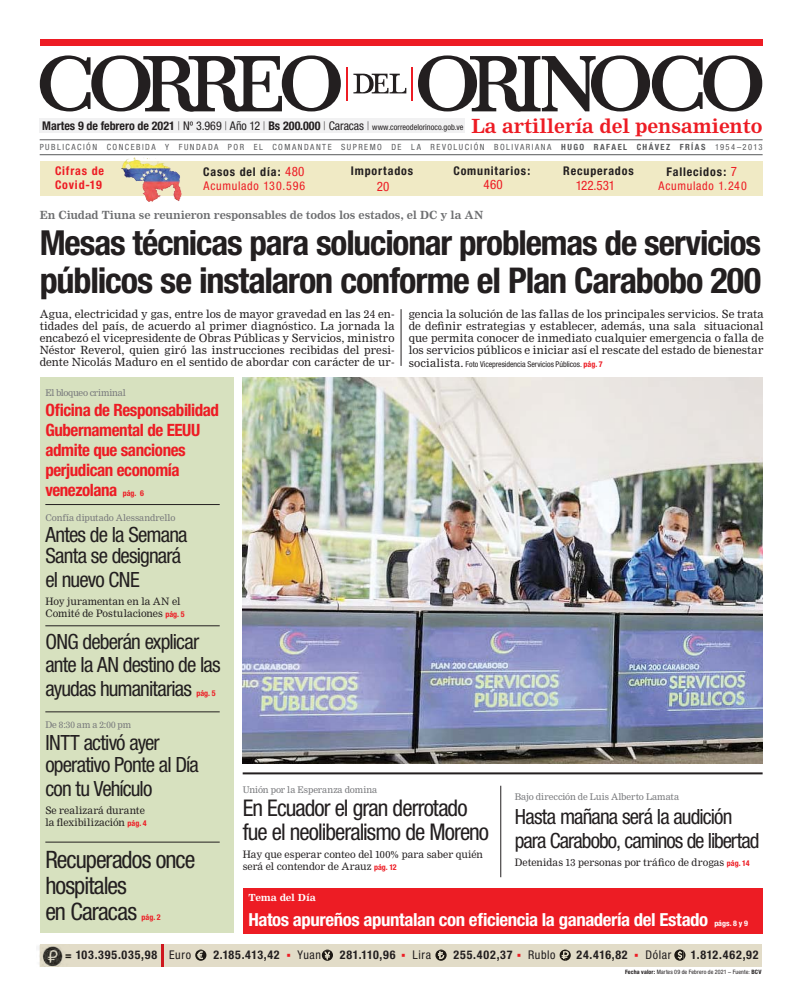
<style>
.page{position:relative;width:808px;height:1007px;background:#fff}
.page>*{position:absolute;margin:0;border:0;box-sizing:border-box;transform-origin:0 0}
.t1{font:700 condensed 35.5px "Helvetica Neue";letter-spacing:-.03em;color:#231f20}
.t2{font:700 condensed 34.5px "Helvetica Neue";letter-spacing:-.035em;color:#231f20}
.t3{font:condensed 24px/26px "Helvetica Neue";letter-spacing:-.04em;color:#231f20}
.t4{font:condensed 23px/24px "Helvetica Neue";letter-spacing:-.04em;color:#231f20}
.t5{font:condensed 21px/23.5px "Helvetica Neue";letter-spacing:-.04em;color:#231f20}
.t6{font:700 19.1px "Nimrod MT Std";letter-spacing:-.005em;color:#ed1c24}
.t7{font:700 condensed 18px "Helvetica Neue";letter-spacing:-.02em;color:#fff;scale:1.05 1}
.t8{font:700 condensed 17px/20px "Helvetica Neue";letter-spacing:-.025em;color:#ed1c24}
.t9{font:condensed 13px "Helvetica Neue";letter-spacing:.005em;color:#ed1c24}
.t10{font:700 condensed 12px "Helvetica Neue";letter-spacing:.07em;color:#231f20}
.t11{font:700 condensed 12px "Helvetica Neue";letter-spacing:-.005em;color:#231f20}
.t12{font:condensed 12px/14.1px "Helvetica Neue";letter-spacing:.06em;color:#ed1c24}
.t13{font:700 condensed 12px/14px "Helvetica Neue";letter-spacing:.07em;color:#ed1c24}
.t14{font:condensed 12px "Helvetica Neue";letter-spacing:.055em;color:#231f20}
.t15{font:11px/12px "Nimrod MT Std";letter-spacing:.005em;color:#231f20;text-align:justify}
.t16{font:700 11px "Nimrod MT Std";letter-spacing:-.01em;color:#6d6e70}
.t17{font:10px/12.2px "Nimrod MT Std";letter-spacing:.005em;color:#231f20}
.t18{font:700 9.6px "Nimrod MT Std";letter-spacing:-.015em;color:#fff;scale:1.05 1}
.t19{font:9px "Nimrod MT Std";letter-spacing:-.005em;color:#77787b}
.t20{font:9px "Nimrod MT Std";letter-spacing:-.025em;color:#77787b}
.t21{font:condensed 8.5px "Helvetica Neue";letter-spacing:.17em;color:#58595b}
.t22{font:condensed 8px "Helvetica Neue";letter-spacing:-.01em;color:#231f20}
.t23{font:700 condensed 8px "Helvetica Neue";letter-spacing:-.005em;color:#ed1c24}
.t24{font:700 condensed 7.6px "Helvetica Neue";color:#fff;scale:1.05 1}
.t25{font:condensed 6px "Helvetica Neue";letter-spacing:.015em;color:#231f20}
.s1{font-weight:100}
.s2{font-weight:400}
.s3{font-weight:400;font-size:8.2px}
.s4{font-weight:700}
.s5{font-weight:700;color:#231f20}
.s6{font-size:13px}
.s7{font-weight:400;font-size:13px;color:#ed1c24}
.s8{font-family:"Nimrod MT Std";font-stretch:normal;font-size:11px}
.s9{font-weight:700;color:#ed1c24}
.s10{font-size:8px}
.s11{font-family:"Helvetica Neue";font-weight:700;font-stretch:condensed;font-size:8px;color:#ed1c24}
.s12{font-size:11px}
.s13{color:#ed1c24}
</style>
<div class="page">
<div style="left:40px;top:119px;width:425px;height:14px;background:#f1f1f2"></div>
<div style="left:40px;top:40px;width:722px;height:6px;background:#ed1c24"></div>
<svg style="left:418px;top:55px;width:344px;height:57px"></svg>
<svg style="left:40px;top:55px;width:301px;height:57px"></svg>
<svg style="left:353px;top:73px;width:53px;height:21px"></svg>
<hr style="left:347px;top:67px;width:1px;height:34px;background:#ed1c24">
<hr style="left:411px;top:67px;width:2px;height:34px;background:#ed1c24">
<hr style="left:40px;top:154px;width:723px;height:1px;background:#58595b">
<hr style="left:40px;top:139px;width:723px;height:1px;background:#58595b">
<div style="left:40px;top:944px;width:722px;height:23px;background:#e2dcc8"></div>
<hr style="left:162px;top:944px;width:2px;height:23px;background:#ce171e">
<img style="left:39px;top:945px;width:24px;height:21px">
<svg style="left:195px;top:949px;width:11px;height:11px"></svg>
<svg style="left:322px;top:949px;width:11px;height:11px"></svg>
<svg style="left:435px;top:949px;width:12px;height:11px"></svg>
<svg style="left:560px;top:949px;width:11px;height:11px"></svg>
<svg style="left:674px;top:949px;width:11px;height:11px"></svg>
<div style="left:40px;top:162px;width:723px;height:34px;background:#f0eac5"></div>
<img style="left:121px;top:157px;width:23px;height:24px">
<hr style="left:401px;top:309px;width:1px;height:57px;background:#231f20">
<div style="left:40px;top:377px;width:194px;height:556px;background:#d7e1bf"></div>
<hr style="left:45px;top:504px;width:175px;height:1px;background:#231f20">
<hr style="left:45px;top:625px;width:175px;height:1px;background:#231f20">
<hr style="left:45px;top:711px;width:175px;height:1px;background:#231f20">
<hr style="left:45px;top:841px;width:175px;height:1px;background:#231f20">
<hr style="left:243px;top:772px;width:520px;height:2px;background:#231f20">
<hr style="left:500px;top:785px;width:1px;height:92px;background:#231f20">
<img style="left:243px;top:377px;width:520px;height:386px">
<div style="left:243px;top:887px;width:520px;height:46px;background:#ed1c24"></div>
<p class="t11" style="left:42px;top:122px;width:423px">Martes 9 de febrero de 2021 <span class="s1">|</span> <span class="s2">Nº 3.969</span> <span class="s1">|</span> <span class="s2">Año 12</span> <span class="s1">|</span> Bs 200.000 <span class="s1">|</span> <span class="s2">Caracas</span> <span class="s1">|</span> <span class="s3">www.correodelorinoco.gob.ve</span></p>
<h3 class="t6" style="left:471px;top:115px;width:293px">La artillería del pensamiento</h3>
<p class="t21" style="left:40px;top:144px;width:724px">PUBLICACIÓN CONCEBIDA Y FUNDADA POR EL COMANDANTE SUPREMO DE LA REVOLUCIÓN BOLIVARIANA <span class="s4">HUGO RAFAEL CHÁVEZ FRÍAS</span> 1954–2013</p>
<p class="t10" style="left:563px;top:166px;width:72px">Recuperados</p>
<p class="t9" style="left:576px;top:181px;width:41px">122.531</p>
<p class="t13" style="left:55px;top:165px;width:51px">Cifras de<br>Covid-19</p>
<p class="t12" style="left:203px;top:166px;width:104px"><span class="s5">Casos del día:</span> <span class="s6">480<br></span>Acumulado 130.596</p>
<p class="t10" style="left:351px;top:166px;width:64px">Importados</p>
<p class="t10" style="left:453px;top:166px;width:78px">Comunitarios:</p>
<p class="t10" style="left:667px;top:167px;width:72px">Fallecidos: <span class="s7">7</span></p>
<p class="t9" style="left:377px;top:181px;width:14px">20</p>
<p class="t9" style="left:484px;top:180px;width:21px">460</p>
<p class="t12" style="left:658px;top:180px;width:90px">Acumulado 1.240</p>
<p class="t16" style="left:40px;top:210px;width:445px">En Ciudad Tiuna se reunieron responsables de todos los estados, el DC y la AN</p>
<h2 class="t2" style="left:40px;top:230px;width:723px">Mesas técnicas para solucionar problemas de servicios</h2>
<h1 class="t1" style="left:40px;top:268px;width:723px">públicos se instalaron conforme el Plan Carabobo 200</h1>
<p class="t15" style="left:40px;top:309px;width:356px">Agua, electricidad y gas, entre los de mayor gravedad en las 24 en&shy;tidades del país, de acuerdo al primer diagnóstico. La jornada la encabezó el vicepresidente de Obras Públicas y Servicios, ministro Néstor Reverol, quien giró las instrucciones recibidas del presi&shy;dente Nicolás Maduro en el sentido de abordar con carácter de ur-</p>
<p class="t15" style="left:409px;top:309px;width:356px">gencia la solución de las fallas de los principales servicios. Se trata de definir estrategias y establecer, además, una sala situacional que permita conocer de inmediato cualquier emergencia o falla de los servicios públicos e iniciar así el rescate del estado de bienestar</p>
<p class="t22" style="left:409px;top:361px;width:195px"><span class="s8">socialista.</span> Foto Vicepresidencia Servicios Públicos. <span class="s9">pág. 7</span></p>
<p class="t20" style="left:45px;top:388px;width:82px">El bloqueo criminal</p>
<h3 class="t8" style="left:45px;top:401px;width:175px">Oficina de Responsabilidad<br>Gubernamental de EEUU admite que sanciones perjudican economía venezolana <span class="s10">pág. 6</span></h3>
<p class="t19" style="left:45px;top:513px;width:132px">Confía diputado Alessandrello</p>
<h3 class="t5" style="left:45px;top:526px;width:144px;line-height:21px">Antes de la Semana<br>Santa se designará</h3>
<h3 class="t5" style="left:45px;top:570px;width:96px">el nuevo CNE</h3>
<p class="t17" style="left:45px;top:595px;width:141px">Hoy juramentan en la AN el<br>Comité de Postulaciones <span class="s11">pág. 5</span></p>
<h3 class="t5" style="left:45px;top:632px;width:177px">ONG deberán explicar ante la AN destino de las ayudas humanitarias</h3>
<p class="t23" style="left:196px;top:690px;width:21px">pág. 5</p>
<p class="t19" style="left:45px;top:720px;width:87px">De 8:30 am a 2:00 pm</p>
<h3 class="t5" style="left:45px;top:734px;width:155px;line-height:22px">INTT activó ayer operativo Ponte al Día</h3>
<h3 class="t5" style="left:45px;top:779px;width:108px">con tu Vehículo</h3>
<p class="t17" style="left:45px;top:804px;width:103px">Se realizará durante la flexibilización <span class="s11">pág. 4</span></p>
<h3 class="t3" style="left:45px;top:849px;width:152px">Recuperados once hospitales<br>en Caracas</h3>
<p class="t23" style="left:142px;top:914px;width:21px">pág. 2</p>
<p class="t19" style="left:243px;top:785px;width:136px">Unión por la Esperanza domina</p>
<h3 class="t4" style="left:243px;top:798px;width:248px">En Ecuador el gran derrotado fue el neoliberalismo de Moreno</h3>
<p class="t17" style="left:243px;top:848px;width:242px">Hay que esperar conteo del 100% para saber quién será el contendor de Arauz <span class="s11">pág. 12</span></p>
<p class="t19" style="left:515px;top:792px;width:166px">Bajo dirección de Luis Alberto Lamata</p>
<h3 class="t5" style="left:515px;top:807px;width:246px;line-height:24px">Hasta mañana será la audición para Carabobo, caminos de libertad</h3>
<p class="t17" style="left:515px;top:857px;width:236px">Detenidas 13 personas por tráfico de drogas <span class="s11">pág. 14</span></p>
<p class="t18" style="left:248px;top:892px;width:66px">Tema del Día</p>
<h3 class="t7" style="left:248px;top:912px;width:439px">Hatos apureños apuntalan con eficiencia la ganadería del Estado</h3>
<p class="t24" style="left:714px;top:920px;width:33px">págs. 8 y 9</p>
<p class="t10" style="left:65px;top:950px;width:127px"><span class="s12">=</span> 103.395.035,98 <span class="s2">Euro</span></p>
<p class="t10" style="left:213px;top:950px;width:68px">2.185.413,42</p>
<p class="t14" style="left:286px;top:950px;width:36px"><span class="s13">▪</span> Yuan</p>
<p class="t10" style="left:340px;top:950px;width:57px">281.110,96</p>
<p class="t14" style="left:401px;top:950px;width:31px"><span class="s13">▪</span> Lira</p>
<p class="t10" style="left:453px;top:950px;width:104px">255.402,37 <span class="s13">▪</span> <span class="s2">Rublo</span></p>
<p class="t10" style="left:576px;top:950px;width:96px">24.416,82 <span class="s13">▪</span> <span class="s2">Dólar</span></p>
<p class="t10" style="left:691px;top:950px;width:69px">1.812.462,92</p>
<p class="t25" style="left:625px;top:969px;width:138px"><span class="s4">Fecha valor:</span> Martes 09 de Febrero de 2021 – Fuente: <span class="s4">BCV</span></p>
</div>
